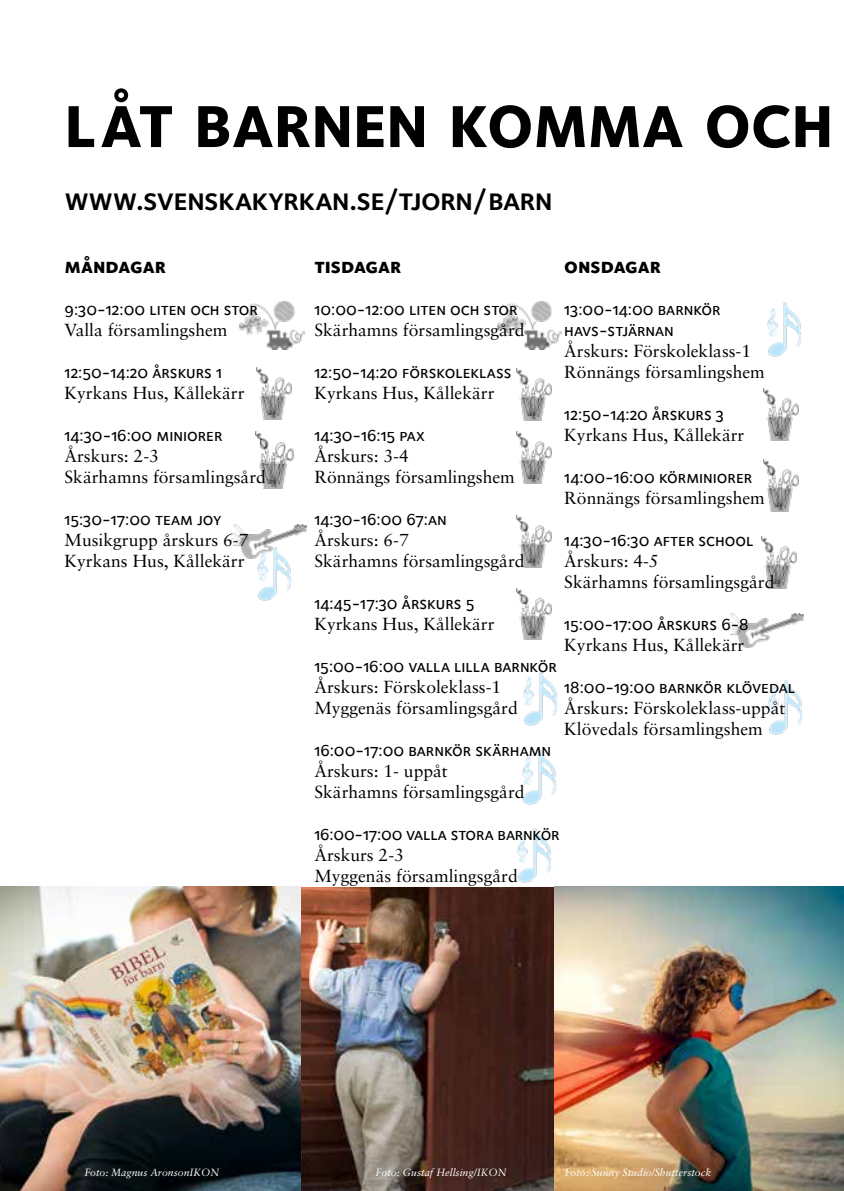
<style>
.page{position:relative;width:844px;height:1191px;background:#fff}
.page>*{position:absolute;margin:0;border:0;box-sizing:border-box;transform-origin:0 0}
.t1{font:61.25px "Foundry Sterling Extra Bld Expert";color:#000}
.t2{font:31.5px "Foundry Sterling Demi Expert";letter-spacing:-.025em;color:#000}
.t3{font:21px "Foundry Sterling Extra Bld Expert";color:#000}
.t4{font:17.5px/21px "Sabon";color:#000}
.t5{font:17.5px/21px "Foundry Sterling Medium Expert";color:#000}
.t6{font:italic 10.5px "Sabon";color:#fff}
</style>
<div class="page">
<img style="left:768px;top:680px;width:34px;height:55px">
<img style="left:231px;top:524px;width:75px;height:34px">
<img style="left:240px;top:302px;width:64px;height:47px">
<img style="left:497px;top:302px;width:64px;height:47px">
<img style="left:523px;top:671px;width:34px;height:55px">
<img style="left:522px;top:750px;width:34px;height:55px">
<img style="left:517px;top:828px;width:34px;height:55px">
<img style="left:767px;top:302px;width:34px;height:55px">
<img style="left:255px;top:431px;width:39px;height:57px">
<img style="left:516px;top:515px;width:35px;height:52px">
<img style="left:516px;top:588px;width:35px;height:52px">
<img style="left:516px;top:431px;width:35px;height:52px">
<img style="left:516px;top:368px;width:35px;height:52px">
<img style="left:763px;top:388px;width:35px;height:52px">
<img style="left:761px;top:536px;width:35px;height:52px">
<img style="left:728px;top:613px;width:74px;height:34px">
<img style="left:0;top:886px;width:843px;height:305px">
<img style="left:257px;top:367px;width:35px;height:52px">
<img style="left:763px;top:460px;width:35px;height:52px">
<img style="left:252px;top:546px;width:40px;height:55px">
<h1 class="t1" style="left:64px;top:88px;width:770px">LÅT BARNEN KOMMA OCH</h1>
<h2 class="t2" style="left:64px;top:180px;width:489px">www.svenskakyrkan.se/tjorn/barn</h2>
<p class="t3" style="left:64px;top:253px;width:103px">måndagar</p>
<p class="t5" style="left:64px;top:298px;width:195px">9:30-12:00 liten och stor</p>
<p class="t4" style="left:64px;top:319px;width:164px">Valla församlingshem</p>
<p class="t5" style="left:64px;top:361px;width:159px">12:50-14:20 årskurs 1</p>
<p class="t4" style="left:64px;top:382px;width:181px">Kyrkans Hus, Kållekärr</p>
<p class="t5" style="left:64px;top:424px;width:159px">14:30-16:00 miniorer</p>
<p class="t4" style="left:64px;top:445px;width:203px">Årskurs: 2-3<br>Skärhamns församlingsård</p>
<p class="t5" style="left:64px;top:508px;width:159px">15:30-17:00 team joy</p>
<p class="t4" style="left:64px;top:529px;width:185px">Musikgrupp årskurs 6-7<br>Kyrkans Hus, Kållekärr</p>
<p class="t3" style="left:314px;top:253px;width:88px">tisdagar</p>
<p class="t5" style="left:314px;top:298px;width:205px">10:00-12:00 liten och stor</p>
<p class="t4" style="left:314px;top:319px;width:212px">Skärhamns församlingsgård</p>
<p class="t5" style="left:314px;top:361px;width:198px">12:50-14:20 förskoleklass</p>
<p class="t4" style="left:314px;top:382px;width:181px">Kyrkans Hus, Kållekärr</p>
<p class="t5" style="left:314px;top:424px;width:112px">14:30-16:15 pax</p>
<p class="t4" style="left:314px;top:445px;width:202px">Årskurs: 3-4<br>Rönnängs församlingshem</p>
<p class="t5" style="left:314px;top:508px;width:134px">14:30-16:00 67:an</p>
<p class="t4" style="left:314px;top:529px;width:212px">Årskurs: 6-7<br>Skärhamns församlingsgård</p>
<p class="t5" style="left:314px;top:592px;width:161px">14:45-17:30 årskurs 5</p>
<p class="t4" style="left:314px;top:613px;width:181px">Kyrkans Hus, Kållekärr</p>
<p class="t5" style="left:314px;top:655px;width:244px">15:00-16:00 valla lilla barnkör</p>
<p class="t4" style="left:314px;top:676px;width:205px">Årskurs: Förskoleklass-1<br>Myggenäs församlingsgård</p>
<p class="t5" style="left:314px;top:739px;width:238px">16:00-17:00 barnkör skärhamn</p>
<p class="t4" style="left:314px;top:760px;width:212px">Årskurs: 1- uppåt<br>Skärhamns församlingsgård</p>
<p class="t5" style="left:314px;top:823px;width:246px">16:00-17:00 valla stora barnkör</p>
<p class="t4" style="left:314px;top:844px;width:205px">Årskurs 2-3<br>Myggenäs församlingsgård</p>
<p class="t3" style="left:564px;top:253px;width:98px">onsdagar</p>
<p class="t5" style="left:564px;top:298px;width:158px">13:00-14:00 barnkör havs-stjärnan</p>
<p class="t4" style="left:564px;top:340px;width:202px">Årskurs: Förskoleklass-1<br>Rönnängs församlingshem</p>
<p class="t5" style="left:564px;top:403px;width:161px">12:50-14:20 årskurs 3</p>
<p class="t4" style="left:564px;top:424px;width:181px">Kyrkans Hus, Kållekärr</p>
<p class="t5" style="left:564px;top:466px;width:189px">14:00-16:00 körminiorer</p>
<p class="t4" style="left:564px;top:487px;width:202px">Rönnängs församlingshem</p>
<p class="t5" style="left:564px;top:529px;width:191px">14:30-16:30 after school</p>
<p class="t4" style="left:564px;top:550px;width:212px">Årskurs: 4-5<br>Skärhamns församlingsgård</p>
<p class="t5" style="left:564px;top:613px;width:186px">15:00-17:00 årskurs 6-8</p>
<p class="t4" style="left:564px;top:634px;width:181px">Kyrkans Hus, Kållekärr</p>
<p class="t5" style="left:564px;top:676px;width:232px">18:00-19:00 barnkör klövedal</p>
<p class="t4" style="left:564px;top:697px;width:222px">Årskurs: Förskoleklass-uppåt<br>Klövedals församlingshem</p>
<p class="t6" style="left:84px;top:1166px;width:136px">Foto: Magnus AronsonIKON</p>
<p class="t6" style="left:375px;top:1166px;width:132px">Foto: Gustaf Hellsing/IKON</p>
<p class="t6" style="left:564px;top:1166px;width:148px">Foto: Sunny Studio/Shutterstock</p>
</div>
